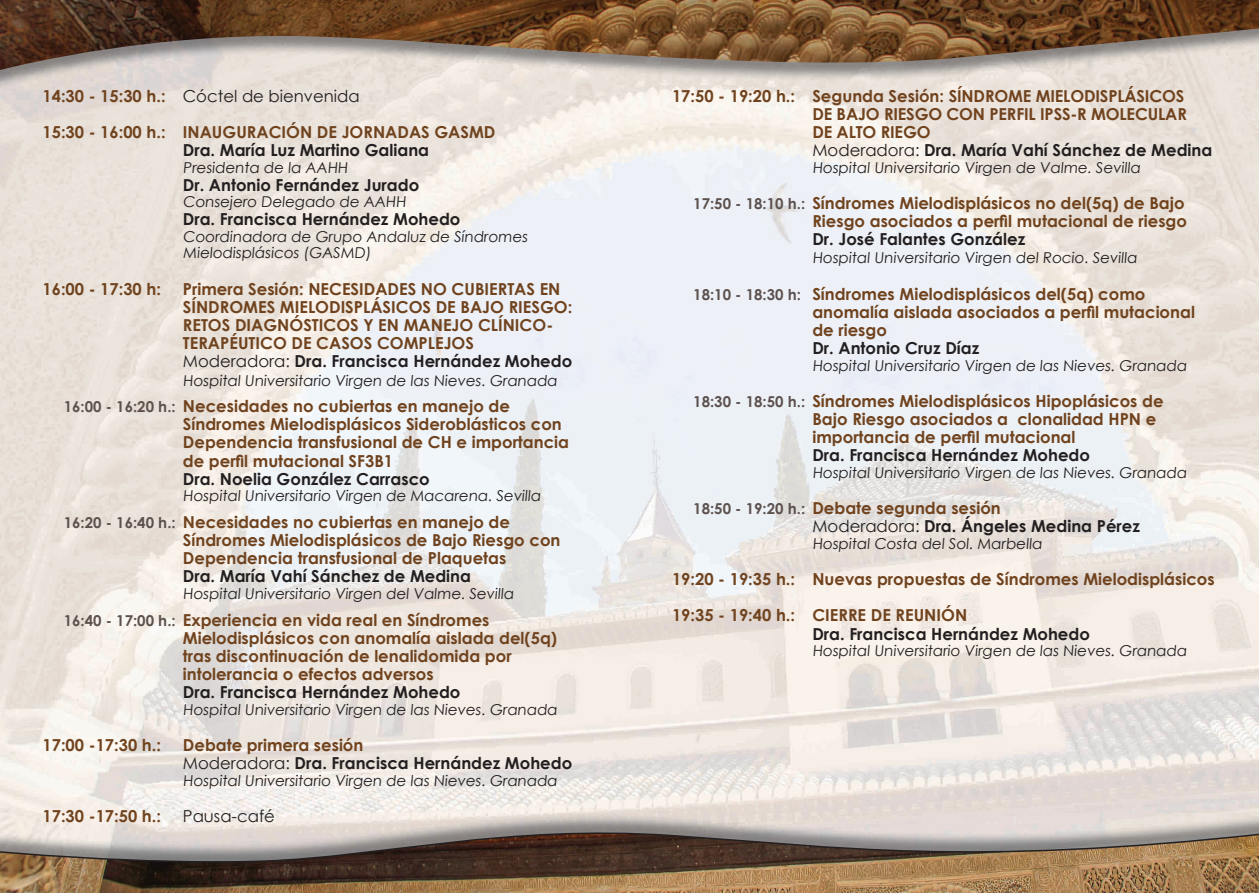
<style>
.page{position:relative;width:1259px;height:893px;background:#fff}
.page>*{position:absolute;margin:0;border:0;box-sizing:border-box;transform-origin:0 0}
.t1{font:700 16.5px/18.1px "Century Gothic";color:#70431e}
.t2{font:700 16.5px/18.1px "Century Gothic";color:#231f20}
.t3{font:16.5px "Century Gothic";color:#231f20}
.t4{font:15px/16.5px "Century Gothic";color:#231f20}
.s1{font-weight:700;color:#70431e}
.s2{font-weight:400;color:#231f20}
.s3{color:#231f20}
.s4{font-size:15px;color:#5d514e}
.s5{color:#70431e}
.s6{font-weight:400}
</style>
<div class="page">
<img style="left:0;top:76px;width:1259px;height:748px">
<img style="left:0;top:0;width:1259px;height:76px">
<svg style="left:0;top:824px;width:1259px;height:69px;background:#8e7965"></svg>
<p class="t3" style="left:43px;top:84px;width:319px"><span class="s1">14:30 - 15:30 h.:</span> Cóctel de bienvenida</p>
<p class="t1" style="left:43px;top:122px;width:454px">15:30 - 16:00 h.: INAUGURACIÓN DE JORNADAS GASMD</p>
<p class="t2" style="left:183px;top:140px;width:248px">Dra. María Luz Martino Galiana</p>
<p class="t4" style="left:183px;top:159px;width:168px">Presidenta de la AAHH</p>
<p class="t2" style="left:183px;top:175px;width:238px">Dr. Antonio Fernández Jurado</p>
<p class="t4" style="left:183px;top:193px;width:226px">Consejero Delegado de AAHH</p>
<p class="t2" style="left:183px;top:210px;width:279px">Dra. Francisca Hernández Mohedo</p>
<p class="t4" style="left:183px;top:228px;width:348px">Coordinadora de Grupo Andaluz de Síndromes<br>Mielodisplásicos (GASMD)</p>
<p class="t1" style="left:43px;top:279px;width:120px">16:00 - 17:30 h:</p>
<p class="t1" style="left:183px;top:279px;width:391px">Primera Sesión: NECESIDADES NO CUBIERTAS EN SÍNDROMES MIELODISPLÁSICOS DE BAJO RIESGO:<br>RETOS DIAGNÓSTICOS Y EN MANEJO CLÍNICO-TERAPÉUTICO DE CASOS COMPLEJOS <span class="s2">Moderadora:</span> <span class="s3">Dra. Francisca Hernández Mohedo</span></p>
<p class="t4" style="left:183px;top:372px;width:377px">Hospital Universitario Virgen de las Nieves. Granada</p>
<p class="t1" style="left:183px;top:396px;width:388px;text-indent:-119px"><span class="s4">16:00 - 16:20 h.:</span> Necesidades no cubiertas en manejo de Síndromes Mielodisplásicos Sideroblásticos con Dependencia transfusional de CH e importancia de perfil mutacional SF3B1</p>
<p class="t2" style="left:183px;top:469px;width:248px">Dra. Noelia González Carrasco</p>
<p class="t4" style="left:183px;top:487px;width:361px">Hospital Universitario Virgen de Macarena. Sevilla</p>
<p class="t1" style="left:183px;top:512px;width:379px;text-indent:-119px"><span class="s4">16:20 - 16:40 h.:</span> Necesidades no cubiertas en manejo de<br>Síndromes Mielodisplásicos de Bajo Riesgo con<br>Dependencia transfusional de Plaquetas</p>
<p class="t2" style="left:183px;top:567px;width:290px">Dra. María Vahí Sánchez de Medina</p>
<p class="t4" style="left:183px;top:585px;width:334px">Hospital Universitario Virgen del Valme. Sevilla</p>
<p class="t1" style="left:183px;top:610px;width:376px;text-indent:-119px"><span class="s4">16:40 - 17:00 h.:</span> Experiencia en vida real en Síndromes Mielodisplásicos con anomalía aislada del(5q) tras discontinuación de lenalidomida por intolerancia o efectos adversos</p>
<p class="t2" style="left:183px;top:682px;width:279px">Dra. Francisca Hernández Mohedo</p>
<p class="t4" style="left:183px;top:701px;width:377px">Hospital Universitario Virgen de las Nieves. Granada</p>
<p class="t1" style="left:43px;top:735px;width:120px">17:00 -17:30 h.:</p>
<p class="t2" style="left:183px;top:735px;width:391px"><span class="s5">Debate primera sesión<br></span><span class="s6">Moderadora:</span> Dra. Francisca Hernández Mohedo</p>
<p class="t4" style="left:183px;top:772px;width:377px">Hospital Universitario Virgen de las Nieves. Granada</p>
<p class="t1" style="left:43px;top:806px;width:120px">17:30 -17:50 h.:</p>
<p class="t3" style="left:183px;top:804px;width:94px">Pausa-café</p>
<p class="t1" style="left:812px;top:86px;width:401px;text-indent:-140px">17:50 - 19:20 h.: Segunda Sesión: SÍNDROME MIELODISPLÁSICOS<br>DE BAJO RIESGO CON PERFIL IPSS-R MOLECULAR<br>DE ALTO RIEGO<br><span class="s2">Moderadora:</span> <span class="s3">Dra. María Vahí Sánchez de Medina</span></p>
<p class="t4" style="left:812px;top:159px;width:331px">Hospital Universitario Virgen de Valme. Sevilla</p>
<p class="t1" style="left:693px;top:193px;width:495px;text-align:right"><span class="s4">17:50 - 18:10 h.:</span> Síndromes Mielodisplásicos no del(5q) de Bajo<br>Riesgo asociados a perfil mutacional de riesgo</p>
<p class="t2" style="left:812px;top:229px;width:214px">Dr. José Falantes González</p>
<p class="t4" style="left:812px;top:249px;width:328px">Hospital Universitario Virgen del Rocio. Sevilla</p>
<p class="t1" style="left:812px;top:284px;width:384px;text-indent:-119px"><span class="s4">18:10 - 18:30 h:</span> Síndromes Mielodisplásicos del(5q) como anomalía aislada asociados a perfil mutacional de riesgo</p>
<p class="t2" style="left:812px;top:338px;width:168px">Dr. Antonio Cruz Díaz</p>
<p class="t4" style="left:812px;top:357px;width:377px">Hospital Universitario Virgen de las Nieves. Granada</p>
<p class="t1" style="left:812px;top:391px;width:353px;text-indent:-119px"><span class="s4">18:30 - 18:50 h.:</span> Síndromes Mielodisplásicos Hipoplásicos de<br>Bajo Riesgo asociados a clonalidad HPN e importancia de perfil mutacional</p>
<p class="t2" style="left:812px;top:446px;width:279px">Dra. Francisca Hernández Mohedo</p>
<p class="t4" style="left:812px;top:464px;width:377px">Hospital Universitario Virgen de las Nieves. Granada</p>
<p class="t2" style="left:812px;top:498px;width:329px;text-indent:-119px"><span class="s4">18:50 - 19:20 h.:</span> <span class="s5">Debate segunda sesión<br></span><span class="s6">Moderadora:</span> Dra. Ángeles Medina Pérez</p>
<p class="t4" style="left:812px;top:535px;width:233px">Hospital Costa del Sol. Marbella</p>
<p class="t1" style="left:672px;top:560px;width:544px;line-height:36.3px">19:20 - 19:35 h.: Nuevas propuestas de Síndromes Mielodisplásicos<br>19:35 - 19:40 h.: CIERRE DE REUNIÓN</p>
<p class="t2" style="left:812px;top:624px;width:279px">Dra. Francisca Hernández Mohedo</p>
<p class="t4" style="left:812px;top:642px;width:377px">Hospital Universitario Virgen de las Nieves. Granada</p>
</div>
